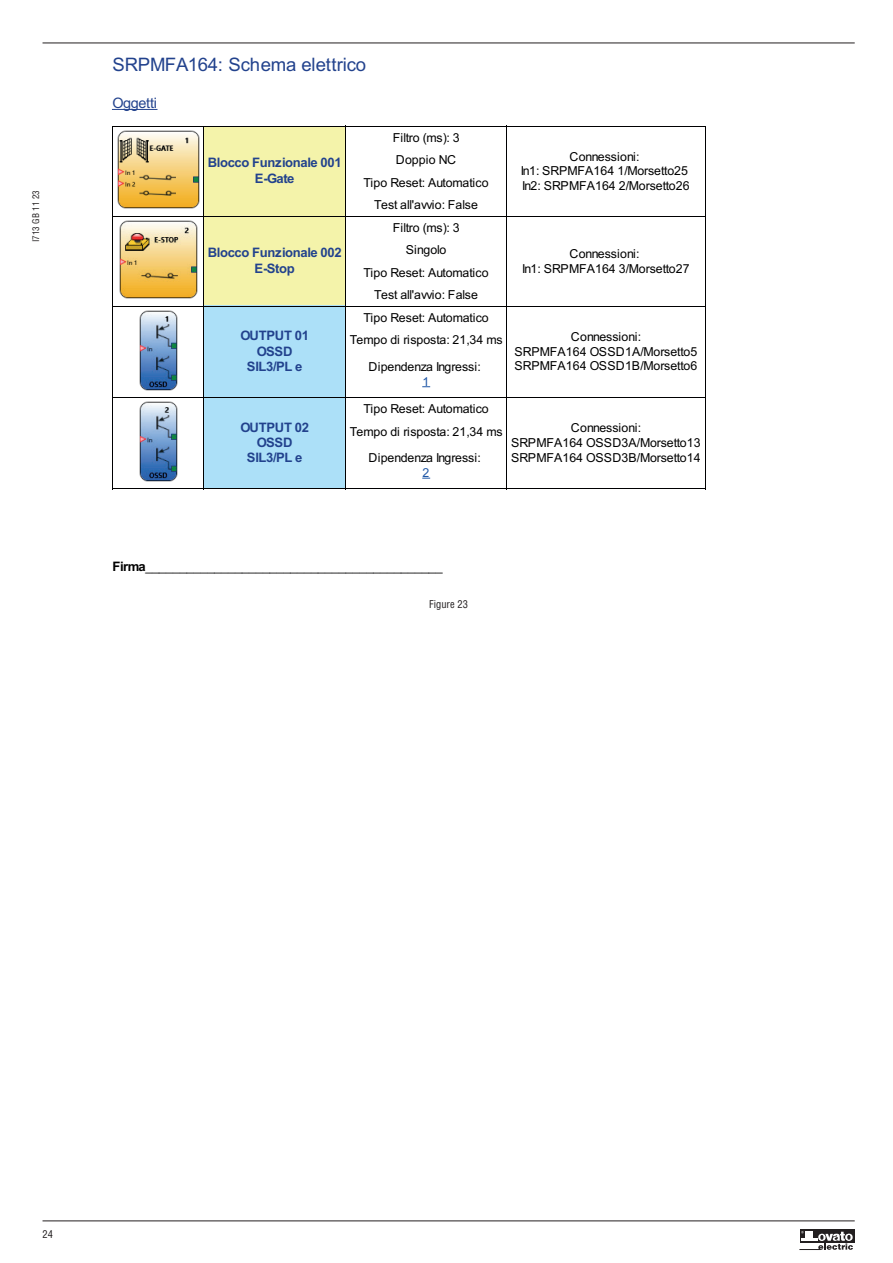
<style>
.page{position:relative;width:893px;height:1263px;background:#fff}
.page>*{position:absolute;margin:0;border:0;box-sizing:border-box;transform-origin:0 0}
.t1{font:20.7px "Arial Normale";letter-spacing:-.005em;color:#22428d}
.t2{font:16.2px "Arial Normale";letter-spacing:-.02em;color:#22428d}
.t3{font:14.55px/15.3px "Arial Grassetto";letter-spacing:-.02em;color:#22428d;text-align:center}
.t4{font:13.8px/14.5px "Arial Normale";color:#000001;text-align:center}
.t5{font:13.8px "Arial Normale";letter-spacing:-.02em;color:#000001}
.t6{font:13.8px "Arial Normale";color:#1e56a6}
.t7{font:condensed 10.5px "Helvetica";color:#231f20}
.t8{font:condensed 9px "Helvetica";color:#231f20}
.s1{font-family:"Arial Grassetto";font-size:14.55px}
</style>
<div class="page">
<hr style="left:43px;top:1220px;width:812px;height:1px;background:#231f20">
<hr style="left:43px;top:43px;width:812px;height:1px;background:#231f20">
<div style="left:799px;top:1229px;width:55px;height:14px;background:#231f20"></div>
<svg style="left:799px;top:1231px;width:54px;height:19px"></svg>
<div style="left:203px;top:126px;width:142px;height:90px;background:#f4f3aa"></div>
<div style="left:203px;top:216px;width:142px;height:90px;background:#f4f3aa"></div>
<div style="left:203px;top:306px;width:142px;height:91px;background:#ace0f8"></div>
<div style="left:203px;top:397px;width:142px;height:91px;background:#ace0f8"></div>
<hr style="left:345px;top:488px;width:162px;height:1px;background:#000001">
<hr style="left:112px;top:126px;width:92px;height:1px;background:#000001">
<hr style="left:112px;top:126px;width:1px;height:91px;background:#000001">
<hr style="left:203px;top:126px;width:143px;height:1px;background:#000001">
<hr style="left:203px;top:126px;width:1px;height:91px;background:#000001">
<hr style="left:345px;top:126px;width:162px;height:1px;background:#000001">
<hr style="left:506px;top:126px;width:199px;height:1px;background:#000001">
<hr style="left:705px;top:126px;width:1px;height:91px;background:#000001">
<hr style="left:112px;top:216px;width:92px;height:1px;background:#000001">
<hr style="left:112px;top:216px;width:1px;height:90px;background:#000001">
<hr style="left:203px;top:216px;width:143px;height:1px;background:#000001">
<hr style="left:203px;top:216px;width:1px;height:90px;background:#000001">
<hr style="left:345px;top:216px;width:162px;height:1px;background:#000001">
<hr style="left:506px;top:216px;width:199px;height:1px;background:#000001">
<hr style="left:705px;top:216px;width:1px;height:90px;background:#000001">
<hr style="left:112px;top:306px;width:92px;height:1px;background:#000001">
<hr style="left:112px;top:306px;width:1px;height:92px;background:#000001">
<hr style="left:203px;top:306px;width:143px;height:1px;background:#000001">
<hr style="left:203px;top:306px;width:1px;height:92px;background:#000001">
<hr style="left:345px;top:306px;width:162px;height:1px;background:#000001">
<hr style="left:506px;top:306px;width:199px;height:1px;background:#000001">
<hr style="left:705px;top:306px;width:1px;height:92px;background:#000001">
<svg style="left:345px;top:127px;width:1px;height:224px"></svg>
<svg style="left:506px;top:127px;width:1px;height:224px"></svg>
<hr style="left:345px;top:351px;width:1px;height:47px;background:#000001">
<hr style="left:506px;top:351px;width:1px;height:47px;background:#000001">
<hr style="left:112px;top:397px;width:92px;height:1px;background:#000001">
<hr style="left:112px;top:488px;width:92px;height:1px;background:#000001">
<hr style="left:112px;top:397px;width:1px;height:92px;background:#000001">
<hr style="left:203px;top:397px;width:143px;height:1px;background:#000001">
<hr style="left:203px;top:488px;width:143px;height:1px;background:#000001">
<hr style="left:203px;top:397px;width:1px;height:92px;background:#000001">
<hr style="left:345px;top:397px;width:162px;height:1px;background:#000001">
<hr style="left:506px;top:397px;width:199px;height:1px;background:#000001">
<hr style="left:506px;top:488px;width:199px;height:1px;background:#000001">
<hr style="left:705px;top:397px;width:1px;height:92px;background:#000001">
<svg style="left:345px;top:398px;width:1px;height:44px"></svg>
<svg style="left:506px;top:398px;width:1px;height:44px"></svg>
<hr style="left:345px;top:442px;width:1px;height:47px;background:#000001">
<hr style="left:506px;top:442px;width:1px;height:47px;background:#000001">
<hr style="left:112px;top:109px;width:45px;height:1px;background:#22428d">
<img style="left:117px;top:131px;width:82px;height:78px">
<img style="left:119px;top:220px;width:79px;height:79px">
<img style="left:139px;top:310px;width:39px;height:80px">
<img style="left:139px;top:402px;width:39px;height:80px">
<p class="t8" style="left:30px;top:242px;width:53px;rotate:-90deg">I713 GB 11 23</p>
<h1 class="t1" style="left:112px;top:58px;width:255px">SRPMFA164: Schema elettrico</h1>
<p class="t2" style="left:112px;top:98px;width:46px">Oggetti</p>
<p class="t5" style="left:393px;top:133px;width:68px">Filtro (ms): 3</p>
<p class="t3" style="left:208px;top:156px;width:136px">Blocco Funzionale 001<br>E-Gate</p>
<p class="t3" style="left:208px;top:246px;width:136px">Blocco Funzionale 002<br>E-Stop</p>
<p class="t3" style="left:240px;top:329px;width:70px">OUTPUT 01<br>OSSD<br>SIL3/PL e</p>
<p class="t3" style="left:240px;top:421px;width:70px">OUTPUT 02<br>OSSD<br>SIL3/PL e</p>
<p class="t4" style="left:363px;top:150px;width:127px;line-height:22.2px">Doppio NC<br>Tipo Reset: Automatico<br>Test all'avvio: False</p>
<p class="t5" style="left:393px;top:223px;width:68px">Filtro (ms): 3</p>
<p class="t4" style="left:364px;top:240px;width:127px;line-height:22.2px">Singolo<br>Tipo Reset: Automatico<br>Test all'avvio: False</p>
<p class="t4" style="left:364px;top:311px;width:127px">Tipo Reset: Automatico</p>
<p class="t4" style="left:350px;top:327px;width:154px;line-height:26.8px">Tempo di risposta: 21,34 ms<br>Dipendenza Ingressi:</p>
<p class="t6" style="left:423px;top:377px;width:8px">1</p>
<p class="t4" style="left:364px;top:403px;width:127px">Tipo Reset: Automatico</p>
<p class="t4" style="left:350px;top:419px;width:154px;line-height:26.8px">Tempo di risposta: 21,34 ms<br>Dipendenza Ingressi:</p>
<p class="t6" style="left:423px;top:468px;width:8px">2</p>
<p class="t4" style="left:521px;top:150px;width:170px">Connessioni:<br>In1: SRPMFA164 1/Morsetto25<br>In2: SRPMFA164 2/Morsetto26</p>
<p class="t4" style="left:522px;top:248px;width:169px">Connessioni:<br>In1: SRPMFA164 3/Morsetto27</p>
<p class="t4" style="left:514px;top:331px;width:184px">Connessioni:<br>SRPMFA164 OSSD1A/Morsetto5<br>SRPMFA164 OSSD1B/Morsetto6</p>
<p class="t4" style="left:511px;top:422px;width:191px">Connessioni:<br>SRPMFA164 OSSD3A/Morsetto13<br>SRPMFA164 OSSD3B/Morsetto14</p>
<p class="t4" style="left:112px;top:561px;width:332px"><span class="s1">Firma</span>___________________________________________</p>
<p class="t7" style="left:429px;top:598px;width:41px">Figure 23</p>
<p class="t7" style="left:43px;top:1227px;width:12px">24</p>
</div>
